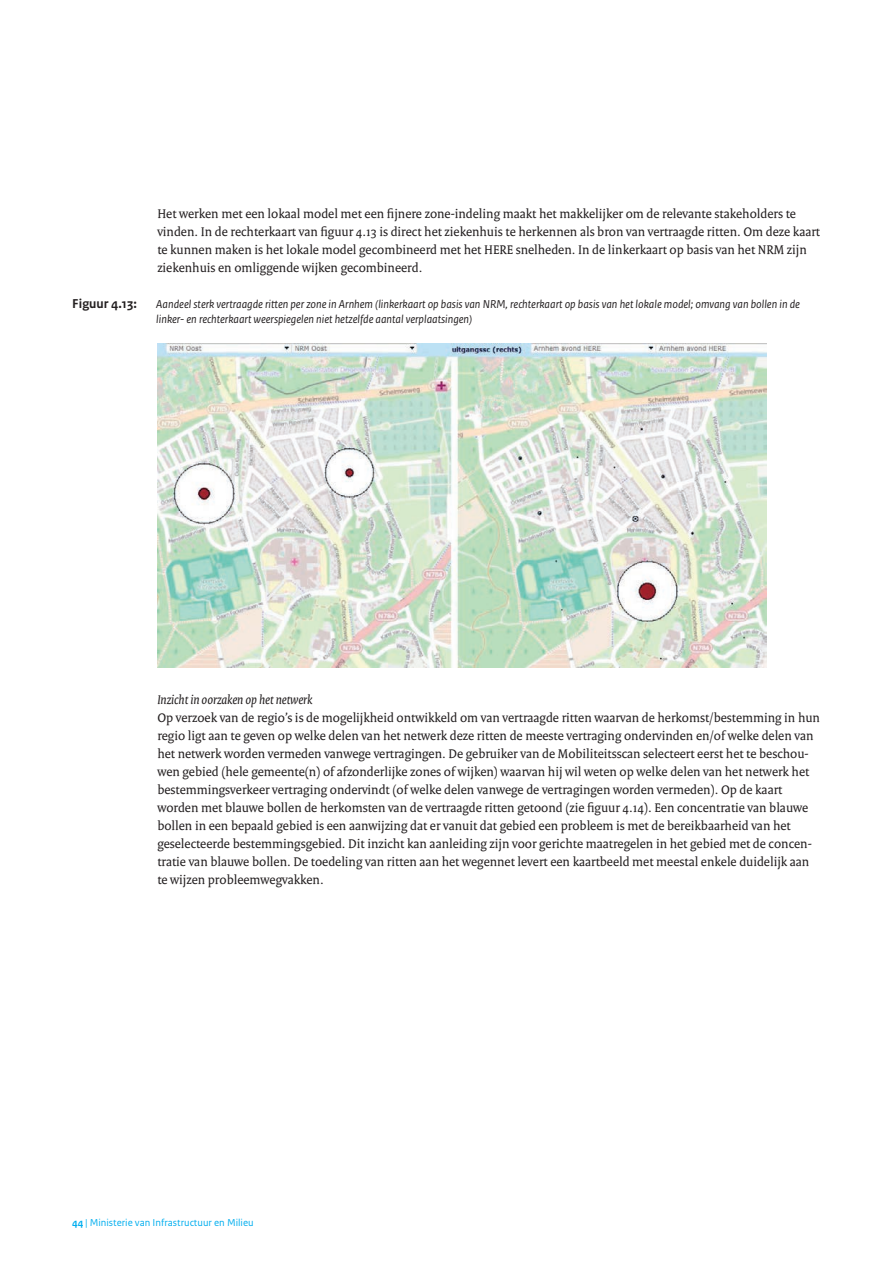
<style>
.page{position:relative;width:893px;height:1263px;background:#fff}
.page>*{position:absolute;margin:0;border:0;box-sizing:border-box;transform-origin:0 0}
.t1{font:13.5px/18px "Rijksoverheid Serif";color:#231f20}
.t2{font:italic 13.5px "Rijksoverheid Serif";color:#231f20}
.t3{font:700 13.5px "Rijksoverheid Sans Text";color:#231f20}
.t4{font:italic 12px/15px "Rijksoverheid Sans Text";color:#231f20}
.t5{font:10.5px "Rijksoverheid Sans Text";color:#00aeef}
.s1{font-weight:700}
</style>
<div class="page">
<img style="left:157px;top:344px;width:609px;height:323px">
<p class="t1" style="left:157px;top:204px;width:664px">Het werken met een lokaal model met een fijnere zone-indeling maakt het makkelijker om de relevante stakeholders te vinden. In de rechterkaart van figuur 4.13 is direct het ziekenhuis te herkennen als bron van vertraagde ritten. Om deze kaart te kunnen maken is het lokale model gecombineerd met het HERE snelheden. In de linkerkaart op basis van het NRM zijn ziekenhuis en omliggende wijken gecombineerd.</p>
<p class="t3" style="left:72px;top:296px;width:66px">Figuur 4.13:</p>
<p class="t4" style="left:156px;top:297px;width:645px">Aandeel sterk vertraagde ritten per zone in Arnhem (linkerkaart op basis van NRM, rechterkaart op basis van het lokale model; omvang van bollen in de linker- en rechterkaart weerspiegelen niet hetzelfde aantal verplaatsingen)</p>
<p class="t2" style="left:157px;top:691px;width:156px">Inzicht in oorzaken op het netwerk</p>
<p class="t1" style="left:157px;top:708px;width:664px">Op verzoek van de regio’s is de mogelijkheid ontwikkeld om van vertraagde ritten waarvan de herkomst/bestemming in hun regio ligt aan te geven op welke delen van het netwerk deze ritten de meeste vertraging ondervinden en/of welke delen van het netwerk worden vermeden vanwege vertragingen. De gebruiker van de Mobiliteitsscan selecteert eerst het te beschou&shy;wen gebied (hele gemeente(n) of afzonderlijke zones of wijken) waarvan hij wil weten op welke delen van het netwerk het bestemmingsverkeer vertraging ondervindt (of welke delen vanwege de vertragingen worden vermeden). Op de kaart worden met blauwe bollen de herkomsten van de vertraagde ritten getoond (zie figuur 4.14). Een concentratie van blauwe bollen in een bepaald gebied is een aanwijzing dat er vanuit dat gebied een probleem is met de bereikbaarheid van het geselecteerde bestemmingsgebied. Dit inzicht kan aanleiding zijn voor gerichte maatregelen in het gebied met de concen&shy;tratie van blauwe bollen. De toedeling van ritten aan het wegennet levert een kaartbeeld met meestal enkele duidelijk aan te wijzen probleemwegvakken.</p>
<p class="t5" style="left:72px;top:1216px;width:183px"><span class="s1">44</span> | Ministerie van Infrastructuur en Milieu</p>
</div>
